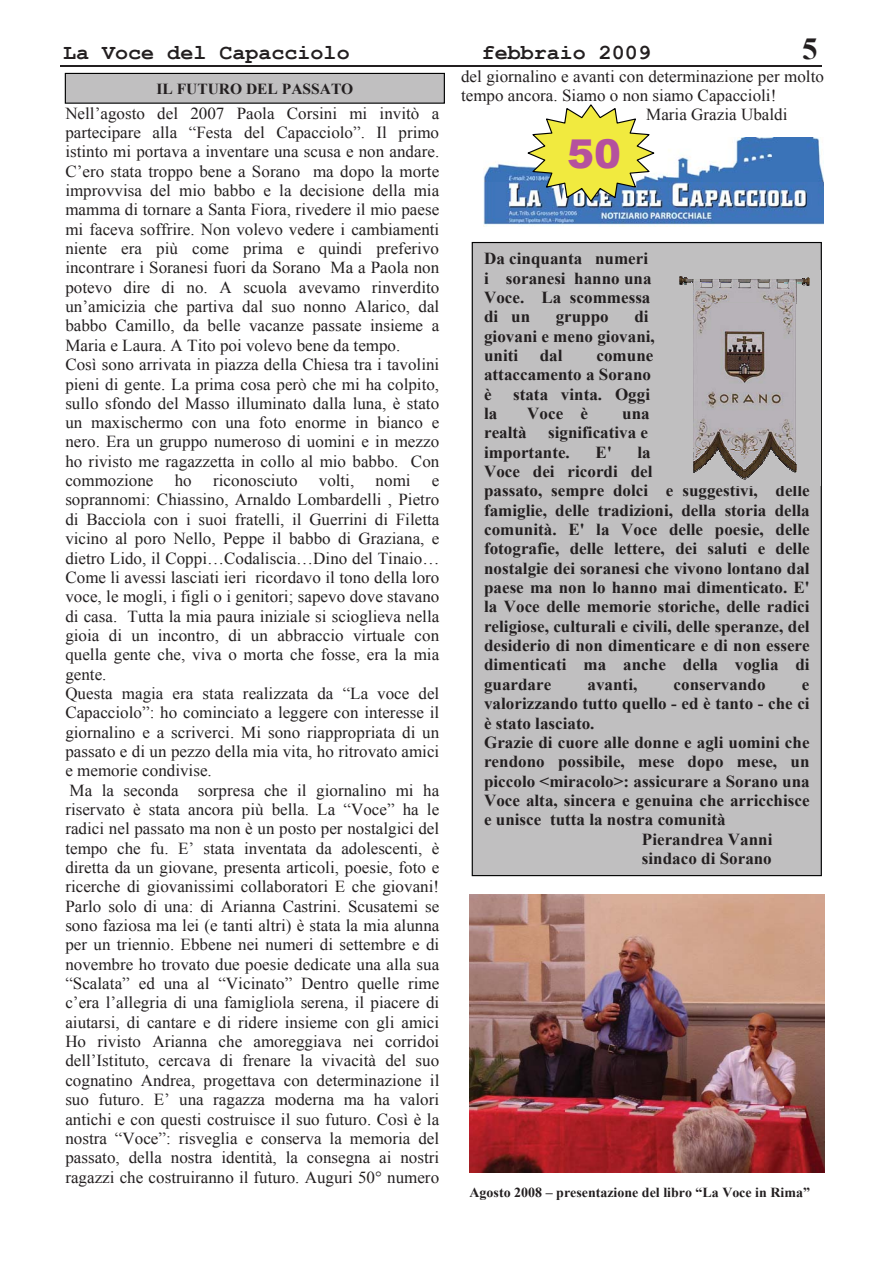
<style>
.page{position:relative;width:893px;height:1263px;background:#fff}
.page>*{position:absolute;margin:0;border:0;box-sizing:border-box;transform-origin:0 0}
.t1{font:900 39.75px "Arial";color:#b5519e}
.t2{font:700 30.6px "Times New Roman";color:#231f20}
.t3{font:700 21.45px "Courier New";color:#231f20}
.t4{font:16.8px/19.4px "Times New Roman";color:#231f20}
.t5{font:700 16.8px/19.4px "Times New Roman";color:#231f20}
.t6{font:700 15.3px "Times New Roman";color:#231f20}
.t7{font:700 13.8px "Times New Roman";color:#231f20}
</style>
<div class="page">
<hr style="left:61px;top:65px;width:761px;height:1px;background:#231f20">
<img style="left:483px;top:138px;width:341px;height:88px">
<div style="left:65px;top:73px;width:379px;height:30px;background:#c0bfc0"></div>
<div style="left:65px;top:73px;width:380px;height:31px;border:1px solid #010202"></div>
<svg style="left:525px;top:104px;width:130px;height:99px"></svg>
<div style="left:472px;top:243px;width:349px;height:633px;background:#c0bfc0"></div>
<img style="left:721px;top:279px;width:39px;height:1px">
<img style="left:721px;top:280px;width:64px;height:2px">
<img style="left:721px;top:282px;width:64px;height:1px">
<svg style="left:680px;top:276px;width:41px;height:12px"></svg>
<svg style="left:731px;top:283px;width:8px;height:5px"></svg>
<svg style="left:750px;top:283px;width:9px;height:5px"></svg>
<svg style="left:769px;top:283px;width:8px;height:5px"></svg>
<svg style="left:785px;top:277px;width:24px;height:12px"></svg>
<img style="left:693px;top:288px;width:103px;height:161px">
<img style="left:693px;top:448px;width:77px;height:1px">
<img style="left:718px;top:449px;width:52px;height:3px">
<img style="left:720px;top:451px;width:49px;height:4px">
<img style="left:721px;top:454px;width:46px;height:3px">
<img style="left:723px;top:457px;width:43px;height:3px">
<img style="left:724px;top:460px;width:40px;height:1px">
<img style="left:726px;top:461px;width:38px;height:1px">
<img style="left:727px;top:462px;width:35px;height:3px">
<img style="left:728px;top:465px;width:32px;height:2px">
<svg style="left:693px;top:449px;width:25px;height:24px"></svg>
<svg style="left:771px;top:448px;width:25px;height:25px"></svg>
<svg style="left:730px;top:466px;width:29px;height:14px"></svg>
<img style="left:470px;top:895px;width:355px;height:278px">
<p class="t3" style="left:63px;top:41px;width:288px">La Voce del Capacciolo</p>
<p class="t3" style="left:482px;top:41px;width:171px">febbraio 2009</p>
<h2 class="t2" style="left:802px;top:31px;width:17px">5</h2>
<p class="t6" style="left:156px;top:80px;width:198px">IL FUTURO DEL PASSATO</p>
<p class="t4" style="left:65px;top:103px;width:375px">Nell’agosto del 2007 Paola Corsini mi invitò a partecipare alla “Festa del Capacciolo”. Il primo istinto mi portava a inventare una scusa e non andare.<br>C’ero stata troppo bene a Sorano ma dopo la morte improvvisa del mio babbo e la decisione della mia mamma di tornare a Santa Fiora, rivedere il mio paese mi faceva soffrire. Non volevo vedere i cambiamenti niente era più come prima e quindi preferivo incontrare i Soranesi fuori da Sorano Ma a Paola non potevo dire di no. A scuola avevamo rinverdito un’amicizia che partiva dal suo nonno Alarico, dal babbo Camillo, da belle vacanze passate insieme a Maria e Laura. A Tito poi volevo bene da tempo.<br>Così sono arrivata in piazza della Chiesa tra i tavolini pieni di gente. La prima cosa però che mi ha colpito, sullo sfondo del Masso illuminato dalla luna, è stato un maxischermo con una foto enorme in bianco e nero. Era un gruppo numeroso di uomini e in mezzo ho rivisto me ragazzetta in collo al mio babbo. Con commozione</p>
<p class="t4" style="left:175px;top:471px;width:19px">ho</p>
<p class="t4" style="left:213px;top:471px;width:86px">riconosciuto</p>
<p class="t4" style="left:319px;top:471px;width:37px">volti,</p>
<p class="t4" style="left:376px;top:471px;width:36px">nomi</p>
<p class="t4" style="left:65px;top:471px;width:376px;text-indent:366px">e soprannomi: Chiassino, Arnaldo Lombardelli , Pietro di Bacciola con i suoi fratelli, il Guerrini di Filetta vicino al poro Nello, Peppe il babbo di Graziana, e dietro Lido, il Coppi…Codaliscia…Dino del Tinaio… Come li avessi lasciati ieri ricordavo il tono della loro voce, le mogli, i figli o i genitori; sapevo dove stavano di casa. Tutta la mia paura iniziale si scioglieva nella gioia di un incontro, di un abbraccio virtuale con quella gente che, viva o morta che fosse, era la mia gente.<br>Questa magia era stata realizzata da “La voce del Capacciolo”: ho cominciato a leggere con interesse il giornalino e a scriverci. Mi sono riappropriata di un passato e di un pezzo della mia vita, ho ritrovato amici e memorie condivise.<br>Ma la seconda sorpresa che il giornalino mi ha riservato è stata ancora più bella. La “Voce” ha le radici nel passato ma non è un posto per nostalgici del tempo che fu. E’ stata inventata da adolescenti, è diretta da un giovane, presenta articoli, poesie, foto e ricerche di giovanissimi collaboratori E che giovani!<br>Parlo solo di una: di Arianna Castrini. Scusatemi se sono faziosa ma lei (e tanti altri) è stata la mia alunna per un triennio. Ebbene nei numeri di settembre e di novembre ho trovato due poesie dedicate una alla sua “Scalata” ed una al “Vicinato” Dentro quelle rime c’era l’allegria di una famigliola serena, il piacere di aiutarsi, di cantare e di ridere insieme con gli amici Ho rivisto Arianna che amoreggiava nei corridoi dell’Istituto, cercava di frenare la vivacità del suo cognatino Andrea, progettava con determinazione il suo futuro. E’ una ragazza moderna ma ha valori antichi e con questi costruisce il suo futuro. Così è la nostra “Voce”: risveglia e conserva la memoria del passato, della nostra identità, la consegna ai nostri ragazzi che costruiranno il futuro. Auguri 50° numero</p>
<p class="t4" style="left:461px;top:66px;width:364px">del giornalino e avanti con determinazione per molto</p>
<p class="t4" style="left:461px;top:86px;width:317px">tempo ancora. Siamo o non siamo Capaccioli!</p>
<p class="t4" style="left:646px;top:105px;width:143px">Maria Grazia Ubaldi</p>
<h1 class="t1" style="left:567px;top:124px;width:55px">50</h1>
<p class="t5" style="left:484px;top:249px;width:169px">Da cinquanta numeri i soranesi hanno una<br>Voce. La scommessa di un</p>
<p class="t5" style="left:484px;top:307px;width:172px;text-indent:150px">di giovani e meno giovani, uniti</p>
<p class="t5" style="left:556px;top:307px;width:54px">gruppo</p>
<p class="t5" style="left:540px;top:346px;width:24px">dal</p>
<p class="t5" style="left:484px;top:346px;width:171px;text-indent:112px">comune attaccamento a Sorano è</p>
<p class="t5" style="left:513px;top:384px;width:139px">stata vinta. Oggi</p>
<p class="t5" style="left:484px;top:404px;width:15px">la</p>
<p class="t5" style="left:527px;top:404px;width:62px">Voce è</p>
<p class="t5" style="left:622px;top:404px;width:29px">una</p>
<p class="t5" style="left:484px;top:423px;width:44px">realtà</p>
<p class="t5" style="left:484px;top:423px;width:166px;text-indent:64px">significativa e importante.</p>
<p class="t5" style="left:596px;top:442px;width:18px">E'</p>
<p class="t5" style="left:484px;top:442px;width:327px;text-indent:153px">la<br>Voce dei ricordi del<br>passato, sempre dolci e suggestivi, delle famiglie, delle tradizioni, della storia della comunità. E' la Voce delle poesie, delle fotografie, delle lettere, dei saluti e delle nostalgie dei soranesi che vivono lontano dal paese ma non lo hanno mai dimenticato. E' la Voce delle memorie storiche, delle radici religiose, culturali e civili, delle speranze, del desiderio di non dimenticare e di non essere dimenticati ma anche della voglia di guardare</p>
<p class="t5" style="left:588px;top:674px;width:51px">avanti,</p>
<p class="t5" style="left:674px;top:674px;width:93px">conservando</p>
<p class="t5" style="left:802px;top:674px;width:9px">e</p>
<p class="t5" style="left:484px;top:694px;width:327px">valorizzando tutto quello - ed è tanto - che ci</p>
<p class="t5" style="left:484px;top:713px;width:112px">è stato lasciato.</p>
<p class="t5" style="left:484px;top:732px;width:327px">Grazie di cuore alle donne e agli uomini che</p>
<p class="t5" style="left:484px;top:752px;width:327px">rendono possibile, mese dopo mese, un</p>
<p class="t5" style="left:484px;top:771px;width:327px">piccolo &lt;miracolo&gt;: assicurare a Sorano una</p>
<p class="t5" style="left:484px;top:791px;width:327px">Voce alta, sincera e genuina che arricchisce</p>
<p class="t5" style="left:484px;top:810px;width:243px">e unisce tutta la nostra comunità</p>
<p class="t5" style="left:642px;top:829px;width:132px">Pierandrea Vanni</p>
<p class="t5" style="left:642px;top:849px;width:131px">sindaco di Sorano</p>
<p class="t7" style="left:469px;top:1185px;width:342px">Agosto 2008 – presentazione del libro “La Voce in Rima”</p>
</div>
